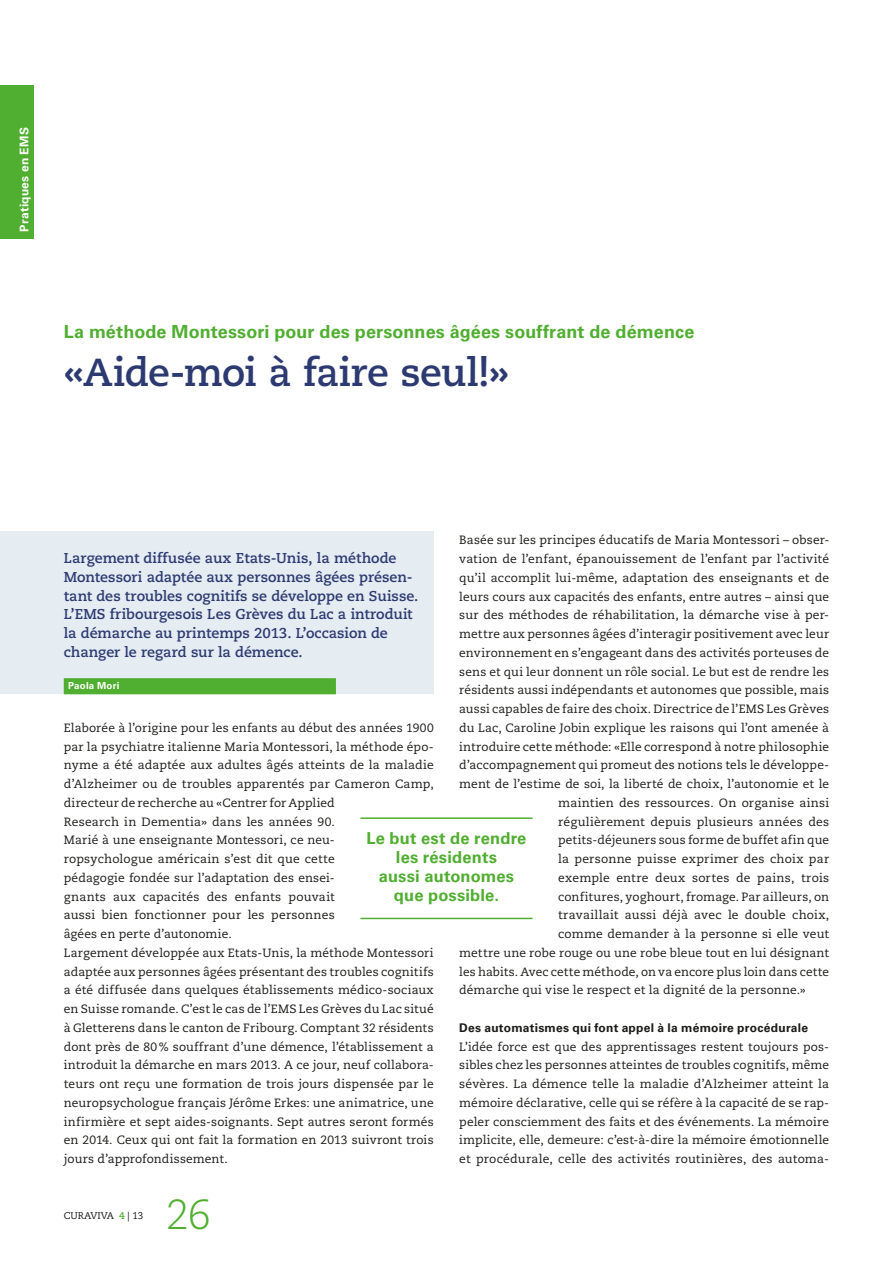
<style>
.page{position:relative;width:893px;height:1263px;background:#fff}
.page>*{position:absolute;margin:0;border:0;box-sizing:border-box;transform-origin:0 0}
.t1{font:300 42px "Caecilia LT Std";color:#50ae30}
.t2{font:700 39px "Caecilia LT Std";letter-spacing:-.015em;color:#2c3a71}
.t3{font:700 18px "Univers LT Std";letter-spacing:.005em;color:#50ae30}
.t4{font:700 16.5px/18.8px "Univers LT Std";letter-spacing:.01em;color:#50ae30;text-align:center}
.t5{font:700 14.25px/18.8px "Caecilia LT Std";color:#2c3a71}
.t6{font:12px/18.8px "Caecilia LT Std";letter-spacing:.01em;color:#1a1a18}
.t7{font:700 12px "Univers LT Std";letter-spacing:.02em;color:#1a1a18}
.t8{font:700 12px "Univers LT Std";letter-spacing:.025em;color:#fff}
.t9{font:9.75px "Caecilia LT Std";color:#1a1a18}
.t10{font:700 9.75px "Univers LT Std";letter-spacing:.025em;color:#fff}
.s1{font-weight:700;color:#50ae30}
</style>
<div class="page">
<div style="left:0;top:85px;width:34px;height:153px;background:#50ae30"></div>
<div style="left:0;top:531px;width:434px;height:163px;background:#e5ecf2"></div>
<div style="left:64px;top:678px;width:272px;height:16px;background:#50ae30"></div>
<hr style="left:360px;top:817px;width:173px;height:2px;background:#50ae30">
<hr style="left:360px;top:918px;width:173px;height:1px;background:#50ae30">
<p class="t8" style="left:17px;top:232px;width:106px;rotate:-90deg">Pratiques en EMS</p>
<h3 class="t3" style="left:64px;top:321px;width:632px">La méthode Montessori pour des personnes âgées souffrant de démence</h3>
<h2 class="t2" style="left:64px;top:349px;width:447px">«Aide-moi à faire seul!»</h2>
<p class="t6" style="left:459px;top:531px;width:371px">Basée sur les principes éducatifs de Maria Montessori – obser-</p>
<p class="t6" style="left:459px;top:550px;width:371px">vation de l’enfant, épanouissement de l’enfant par l’activité</p>
<p class="t6" style="left:459px;top:569px;width:371px">qu’il accomplit lui-même, adaptation des enseignants et de</p>
<p class="t6" style="left:459px;top:587px;width:371px">leurs cours aux capacités des enfants, entre autres – ainsi que</p>
<p class="t6" style="left:459px;top:606px;width:371px">sur des méthodes de réhabilitation, la démarche vise à per-</p>
<p class="t6" style="left:459px;top:625px;width:371px">mettre aux personnes âgées d’interagir positivement avec leur</p>
<p class="t6" style="left:459px;top:644px;width:371px">environnement en s’engageant dans des activités porteuses de</p>
<p class="t6" style="left:459px;top:662px;width:371px">sens et qui leur donnent un rôle social. Le but est de rendre les</p>
<p class="t6" style="left:459px;top:681px;width:371px">résidents aussi indépendants et autonomes que possible, mais</p>
<p class="t6" style="left:459px;top:700px;width:371px">aussi capables de faire des choix. Directrice de l’EMS Les Grèves</p>
<p class="t6" style="left:459px;top:719px;width:371px">du Lac, Caroline Jobin explique les raisons qui l’ont amenée à</p>
<p class="t6" style="left:459px;top:737px;width:371px">introduire cette méthode: «Elle correspond à notre philosophie</p>
<p class="t6" style="left:459px;top:756px;width:371px">d’accompagnement qui promeut des notions tels le développe-</p>
<p class="t6" style="left:459px;top:775px;width:371px">ment de l’estime de soi, la liberté de choix, l’autonomie et le</p>
<p class="t6" style="left:558px;top:794px;width:273px">maintien des ressources. On organise ainsi</p>
<p class="t6" style="left:558px;top:812px;width:273px">régulièrement depuis plusieurs années des</p>
<p class="t6" style="left:558px;top:831px;width:273px">petits-déjeuners sous forme de buffet afin que</p>
<p class="t6" style="left:558px;top:850px;width:273px">la personne puisse exprimer des choix par</p>
<p class="t6" style="left:558px;top:869px;width:273px">exemple entre deux sortes de pains, trois</p>
<p class="t6" style="left:558px;top:887px;width:273px">confitures, yoghourt, fromage. Par ailleurs, on</p>
<p class="t6" style="left:558px;top:906px;width:273px">travaillait aussi déjà avec le double choix,</p>
<p class="t6" style="left:558px;top:925px;width:273px">comme demander à la personne si elle veut</p>
<p class="t6" style="left:459px;top:944px;width:371px">mettre une robe rouge ou une robe bleue tout en lui désignant</p>
<p class="t6" style="left:459px;top:962px;width:371px">les habits. Avec cette méthode, on va encore plus loin dans cette</p>
<p class="t6" style="left:459px;top:981px;width:348px">démarche qui vise le respect et la dignité de la personne.»</p>
<p class="t7" style="left:459px;top:1021px;width:350px">Des automatismes qui font appel à la mémoire procédurale</p>
<p class="t6" style="left:459px;top:1037px;width:371px;text-align:justify">L’idée force est que des apprentissages restent toujours pos&shy;sibles chez les personnes atteintes de troubles cognitifs, même sévères. La démence telle la maladie d’Alzheimer atteint la mémoire déclarative, celle qui se réfère à la capacité de se rap&shy;peler consciemment des faits et des événements. La mémoire implicite, elle, demeure: c’est-à-dire la mémoire émotionnelle et procédurale, celle des activités routinières, des automa-</p>
<p class="t5" style="left:64px;top:549px;width:356px">Largement diffusée aux Etats-Unis, la méthode Montessori adaptée aux personnes âgées présen&shy;tant des troubles cognitifs se développe en Suisse.<br>L’EMS fribourgesois Les Grèves du Lac a introduit la démarche au printemps 2013. L’occasion de changer le regard sur la démence.</p>
<p class="t10" style="left:68px;top:680px;width:53px">Paola Mori</p>
<p class="t6" style="left:64px;top:719px;width:371px">Elaborée à l’origine pour les enfants au début des années 1900 par la psychiatre italienne Maria Montessori, la méthode épo&shy;nyme a été adaptée aux adultes âgés atteints de la maladie d’Alzheimer ou de troubles apparentés par Cameron Camp, directeur de recherche au «Centrer for Applied<br>Research in Dementia» dans les années 90.<br>Marié à une enseignante Montessori, ce neu-<br>ropsychologue américain s’est dit que cette<br>pédagogie fondée sur l’adaptation des ensei-<br>gnants aux capacités des enfants pouvait<br>aussi bien fonctionner pour les personnes<br>âgées en perte d’autonomie.<br>Largement développée aux Etats-Unis, la méthode Montessori adaptée aux personnes âgées présentant des troubles cognitifs a été diffusée dans quelques établissements médico-sociaux en Suisse romande. C’est le cas de l’EMS Les Grèves du Lac situé à Gletterens dans le canton de Fribourg. Comptant 32 résidents dont près de 80% souffrant d’une démence, l’établissement a introduit la démarche en mars 2013. A ce jour, neuf collabora&shy;teurs ont reçu une formation de trois jours dispensée par le neuropsychologue français Jérôme Erkes: une animatrice, une infirmière et sept aides-soignants. Sept autres seront formés en 2014. Ceux qui ont fait la formation en 2013 suivront trois jours d’approfondissement.</p>
<h3 class="t4" style="left:367px;top:829px;width:161px">Le but est de rendre les résidents<br>aussi autonomes que possible.</h3>
<p class="t9" style="left:64px;top:1210px;width:81px">CURAVIVA <span class="s1">4</span> | 13</p>
<h1 class="t1" style="left:166px;top:1191px;width:47px">26</h1>
</div>
